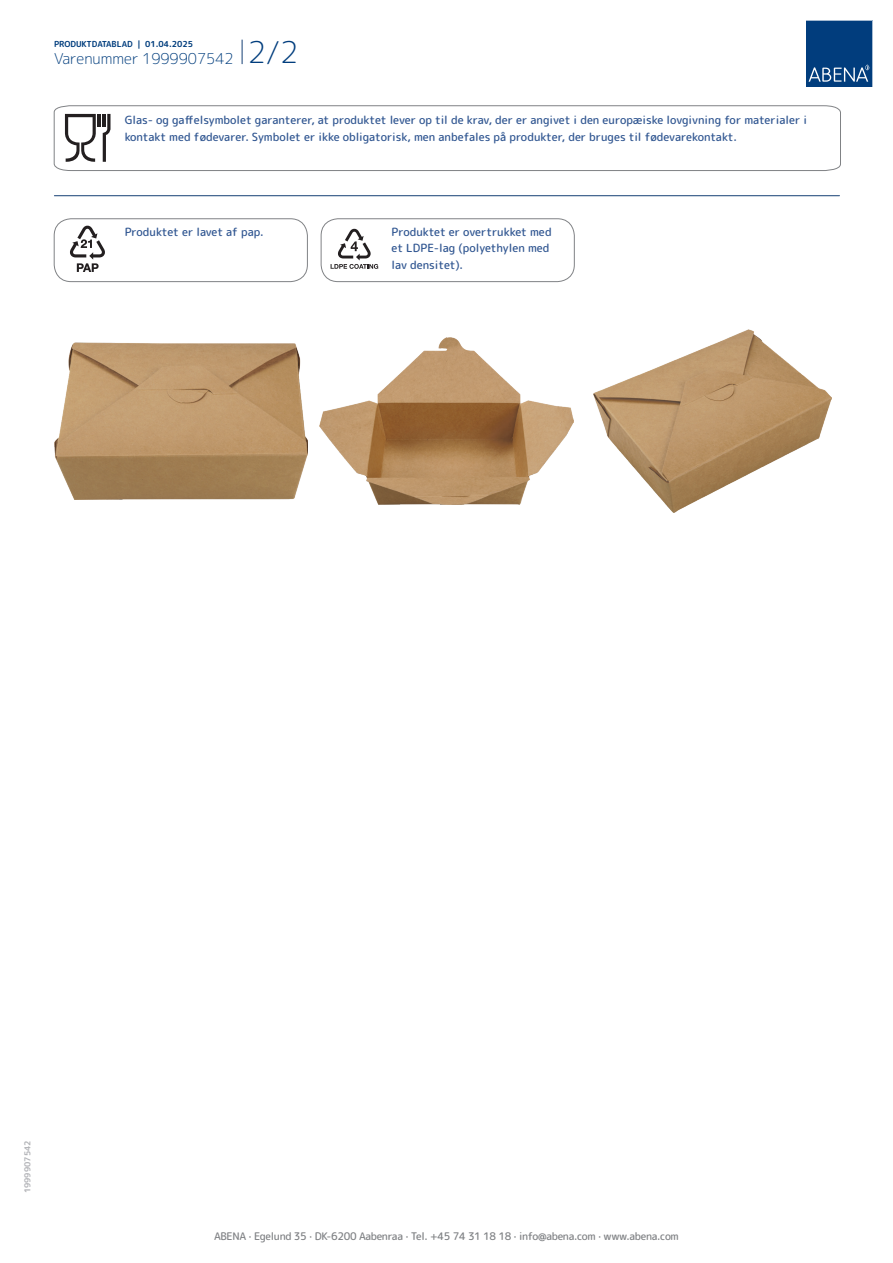
<style>
.page{position:relative;width:893px;height:1263px;background:#fff}
.page>*{position:absolute;margin:0;border:0;box-sizing:border-box;transform-origin:0 0}
.t1{font:300 15px "Rounded Mplus 1 c";color:#013d7d}
.t2{font:500 11.25px/16.5px "Rounded Mplus 1 c";color:#305691}
.t3{font:500 10.5px "Rounded Mplus 1 c";letter-spacing:-.03em;color:#808285}
.t4{font:700 8.25px "Rounded Mplus 1 c";color:#013d7d}
.t5{font:700 8.25px "Rounded Mplus 1 c";color:#b2b3b7}
.s1{font-size:30px}
</style>
<div class="page">
<svg style="left:242px;top:40px;width:1px;height:24px"></svg>
<svg style="left:806px;top:20px;width:67px;height:67px;background:#144b86"></svg>
<svg style="left:54px;top:105px;width:787px;height:66px"></svg>
<hr style="left:54px;top:195px;width:785px;height:1px;background:#153f74">
<svg style="left:70px;top:226px;width:35px;height:46px"></svg>
<div style="left:54px;top:219px;width:254px;height:63px;border:1px solid #808285;border-radius:17px"></div>
<svg style="left:331px;top:229px;width:47px;height:40px"></svg>
<div style="left:321px;top:219px;width:253px;height:63px;border:1px solid #808285;border-radius:17px"></div>
<img style="left:54px;top:342px;width:253px;height:157px">
<img style="left:320px;top:337px;width:253px;height:167px">
<img style="left:593px;top:330px;width:238px;height:182px">
<p class="t4" style="left:54px;top:38px;width:141px">PRODUKTDATABLAD | 01.04.2025</p>
<h1 class="t1" style="left:54px;top:48px;width:246px">Varenummer 1999907542 <span class="s1">2/2</span></h1>
<p class="t2" style="left:125px;top:112px;width:684px">Glas- og gaffelsymbolet garanterer, at produktet lever op til de krav, der er angivet i den europæiske lovgivning for materialer i kontakt med fødevarer. Symbolet er ikke obligatorisk, men anbefales på produkter, der bruges til fødevarekontakt.</p>
<p class="t2" style="left:125px;top:223px;width:141px">Produktet er lavet af pap.</p>
<p class="t2" style="left:392px;top:223px;width:162px">Produktet er overtrukket med et LDPE-lag (polyethylen med lav densitet).</p>
<p class="t5" style="left:22px;top:1193px;width:54px;rotate:-90deg">1999907542</p>
<p class="t3" style="left:214px;top:1229px;width:466px">ABENA · Egelund 35 · DK-6200 Aabenraa · Tel. +45 74 31 18 18 · info@abena.com · www.abena.com</p>
</div>
